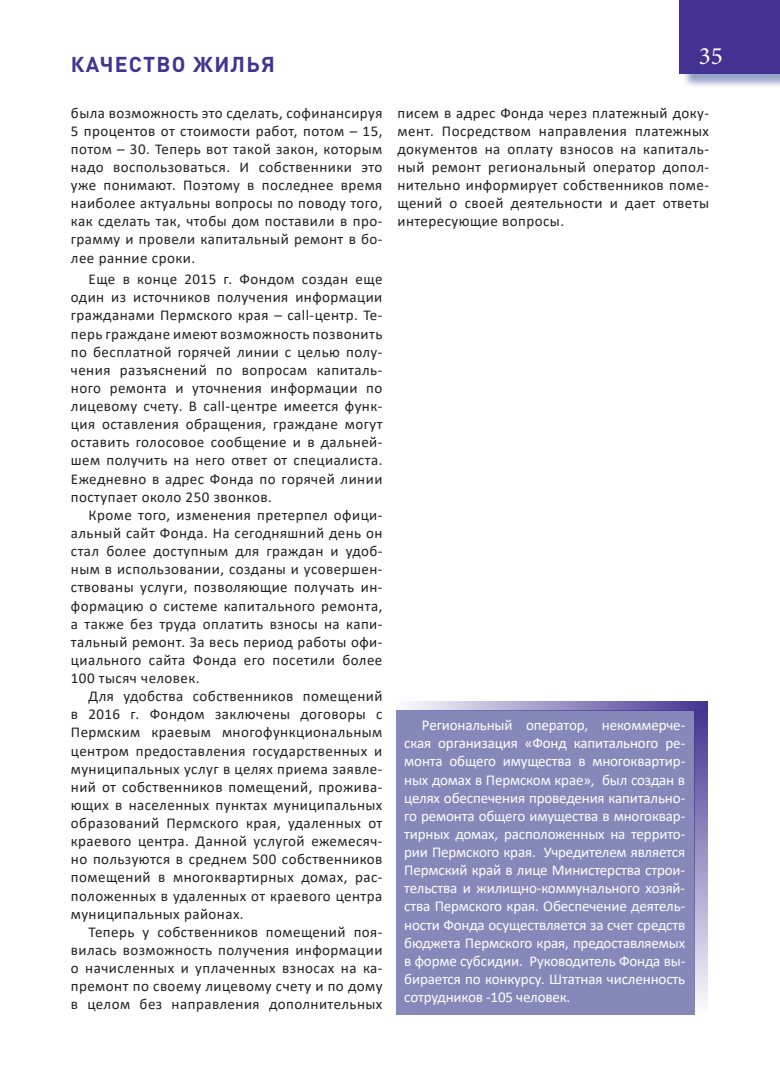
<style>
.page{position:relative;width:780px;height:1088px;background:#fff}
.page>*{position:absolute;margin:0;border:0;box-sizing:border-box;transform-origin:0 0}
.t1{font:25px "Minion Pro";color:#fff}
.верх{font:700 21.25px "DIN Pro";letter-spacing:.06em;color:#433291}
.основной_текст{font:15px/18.1px "Calibri";letter-spacing:.03em;color:#231f20;text-align:justify}
.основной_текст-2{font:15px/18.1px "Calibri";letter-spacing:-.01em;color:#fff;text-align:justify}
</style>
<div class="page">
<div style="left:681px;top:2px;width:99px;height:87px;background:#253f8e;opacity:.5"></div>
<div style="left:679px;top:0;width:101px;height:73px;background:#433291"></div>
<div style="left:396px;top:710px;width:298px;height:305px;background:#8688ba"></div>
<svg style="left:409px;top:701px;width:299px;height:9px"></svg>
<svg style="left:694px;top:710px;width:14px;height:304px"></svg>
<p class="верх" style="left:71px;top:50px;width:205px">КАЧЕСТВО ЖИЛЬЯ</p>
<p class="основной_текст" style="left:71px;top:103px;width:313px">была возможность это сделать, софинансируя 5 процентов от стоимости работ, потом – 15, потом – 30. Теперь вот такой закон, которым надо воспользоваться. И собственники это уже понимают. Поэтому в последнее время наиболее актуальны вопросы по поводу того, как сделать так, чтобы дом поставили в про&shy;грамму и провели капитальный ремонт в бо&shy;лее ранние сроки.</p>
<p class="основной_текст" style="left:71px;top:270px;width:313px;text-indent:18px">Еще в конце 2015 г. Фондом создан еще один из источников получения информации гражданами Пермского края – call-центр. Те&shy;перь граждане имеют возможность позвонить по бесплатной горячей линии с целью полу&shy;чения разъяснений по вопросам капиталь&shy;ного ремонта и уточнения информации по лицевому счету. В call-центре имеется функ&shy;ция оставления обращения, граждане могут оставить голосовое сообщение и в дальней&shy;шем получить на него ответ от специалиста.<br>Ежедневно в адрес Фонда по горячей линии поступает около 250 звонков.</p>
<p class="основной_текст" style="left:71px;top:505px;width:313px;text-indent:18px">Кроме того, изменения претерпел офици&shy;альный сайт Фонда. На сегодняшний день он стал более доступным для граждан и удоб&shy;ным в использовании, созданы и усовершен&shy;ствованы услуги, позволяющие получать ин&shy;формацию о системе капитального ремонта, а также без труда оплатить взносы на капи&shy;тальный ремонт. За весь период работы офи&shy;циального сайта Фонда его посетили более 100 тысяч человек.</p>
<p class="основной_текст" style="left:71px;top:687px;width:313px;text-indent:18px">Для удобства собственников помещений в 2016 г. Фондом заключены договоры с Пермским краевым многофункциональным центром предоставления государственных и муниципальных услуг в целях приема заявле&shy;ний от собственников помещений, прожива&shy;ющих в населенных пунктах муниципальных образований Пермского края, удаленных от краевого центра. Данной услугой ежемесяч&shy;но пользуются в среднем 500 собственников помещений в многоквартирных домах, рас&shy;положенных в удаленных от краевого центра муниципальных районах.</p>
<p class="основной_текст" style="left:71px;top:922px;width:313px;text-indent:18px">Теперь у собственников помещений поя&shy;вилась возможность получения информации о начисленных и уплаченных взносах на ка&shy;премонт по своему лицевому счету и по дому в целом без направления дополнительных</p>
<h1 class="t1" style="left:698px;top:40px;width:26px">35</h1>
<p class="основной_текст" style="left:397px;top:103px;width:313px">писем в адрес Фонда через платежный доку&shy;мент. Посредством направления платежных документов на оплату взносов на капиталь&shy;ный ремонт региональный оператор допол&shy;нительно информирует собственников поме&shy;щений о своей деятельности и дает ответы интересующие вопросы.</p>
<p class="основной_текст-2" style="left:404px;top:716px;width:282px;text-indent:18px">Региональный оператор, некоммерче&shy;ская организация «Фонд капитального ре&shy;монта общего имущества в многоквартир&shy;ных домах в Пермском крае», был создан в целях обеспечения проведения капитально&shy;го ремонта общего имущества в многоквар&shy;тирных домах, расположенных на террито&shy;рии Пермского края. Учредителем является Пермский край в лице Министерства строи&shy;тельства и жилищно-коммунального хозяй&shy;ства Пермского края. Обеспечение деятель&shy;ности Фонда осуществляется за счет средств бюджета Пермского края, предоставляемых в форме субсидии. Руководитель Фонда вы&shy;бирается по конкурсу. Штатная численность сотрудников -105 человек.</p>
</div>
